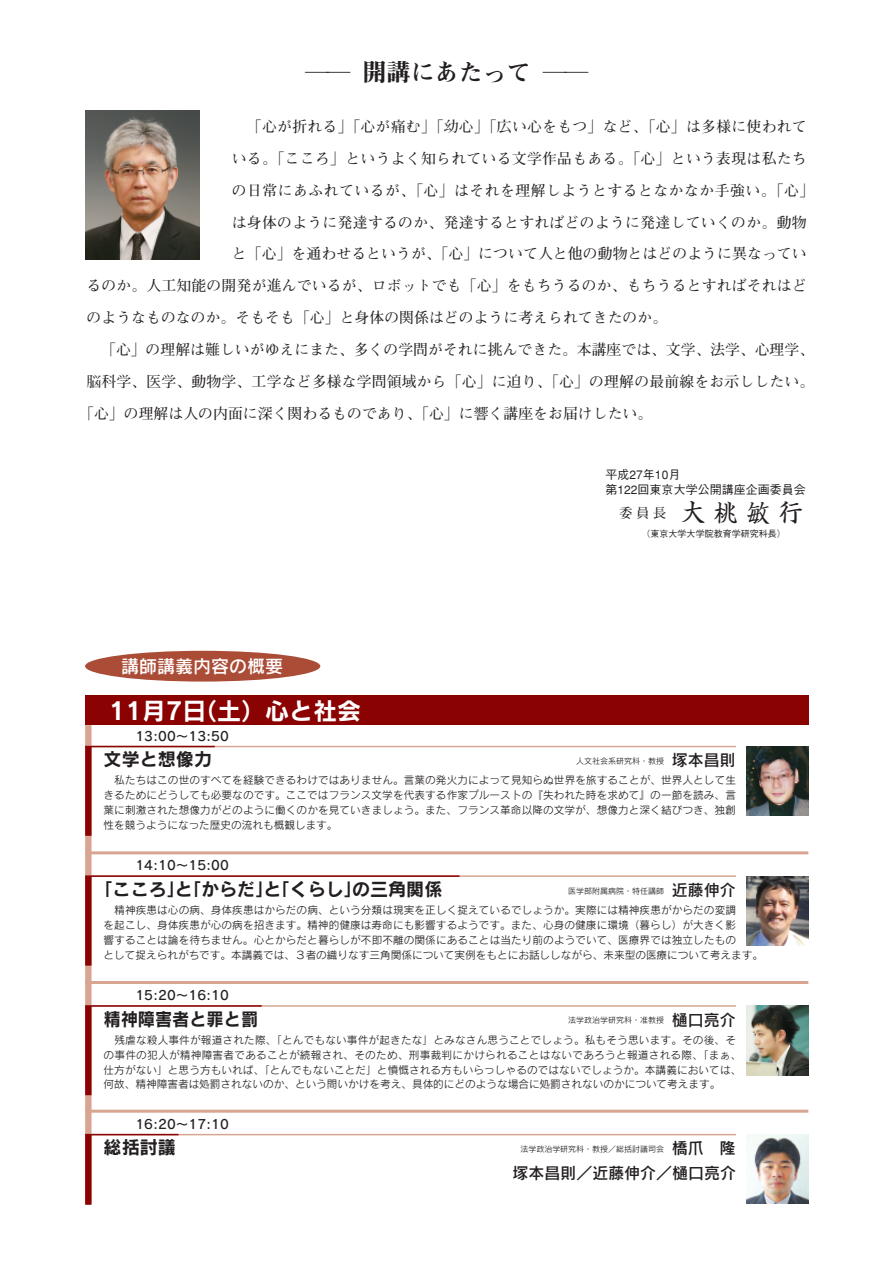
<style>
.page{position:relative;width:893px;height:1262px;background:#fff}
.page>*{position:absolute;margin:0;border:0;box-sizing:border-box;transform-origin:0 0}
.t1{font:24px "Rodin CID B";color:#fff}
.t2{font:24px "Midashi Min MA31";color:#231f20}
.t3{font:24px "Shinsei Kai CBSK1";color:#231f20}
.t4{font:18.15px "Rodin CID B";color:#231f20}
.t5{font:18.15px "Rodin CID B";color:#231f20;scale:.95 1}
.t6{font:18px "Rodin CID DB";color:#fff}
.t7{font:15.9px "Rodin CID DB";color:#231f20}
.t8{font:700 14.85px "Futo Min A101";letter-spacing:.01em;color:#231f20}
.t9{font:700 14.85px "Futo Min A101";letter-spacing:.03em;color:#231f20}
.t10{font:12.75px "Rodin CID DB";color:#231f20}
.t11{font:500 12px/15px "Gothic BBB";color:#231f20}
.t12{font:10.65px/14.9px "Rodin CID M";letter-spacing:.01em;color:#231f20}
.t13{font:500 9px "Gothic BBB";color:#231f20}
.t14{font:7.95px "Rodin CID M";color:#231f20}
.s1{font-family:"Rodin CID DB";font-size:15.9px}
</style>
<div class="page">
<img style="left:85px;top:111px;width:115px;height:148px">
<div style="left:85px;top:651px;width:235px;height:30px;background:#ab4c36;border-radius:50%"></div>
<img style="left:746px;top:746px;width:62px;height:69px">
<img style="left:746px;top:876px;width:62px;height:69px">
<img style="left:746px;top:1006px;width:62px;height:69px">
<img style="left:746px;top:1134px;width:62px;height:69px">
<hr style="left:85px;top:746px;width:651px;height:1px;background:#d8a593">
<div style="left:85px;top:725px;width:6px;height:478px;background:#d8a593"></div>
<hr style="left:85px;top:746px;width:130px;height:1px;background:#8b0202">
<div style="left:85px;top:746px;width:6px;height:90px;background:#8b0202"></div>
<hr style="left:85px;top:851px;width:723px;height:3px;background:#d8a593">
<hr style="left:85px;top:981px;width:723px;height:3px;background:#d8a593">
<hr style="left:85px;top:875px;width:651px;height:2px;background:#d8a593">
<hr style="left:85px;top:875px;width:374px;height:2px;background:#8b0202">
<div style="left:85px;top:876px;width:6px;height:89px;background:#8b0202"></div>
<hr style="left:85px;top:1005px;width:651px;height:1px;background:#d8a593">
<hr style="left:85px;top:1005px;width:177px;height:1px;background:#8b0202">
<div style="left:85px;top:1006px;width:6px;height:89px;background:#8b0202"></div>
<hr style="left:85px;top:1109px;width:723px;height:3px;background:#d8a593">
<hr style="left:85px;top:1133px;width:651px;height:2px;background:#d8a593">
<hr style="left:85px;top:1133px;width:93px;height:2px;background:#8b0202">
<div style="left:85px;top:1134px;width:6px;height:70px;background:#8b0202"></div>
<div style="left:85px;top:695px;width:723px;height:30px;background:#8b0202"></div>
<h1 class="t2" style="left:305px;top:63px;width:285px">―― 開講にあたって ――</h1>
<h3 class="t8" style="left:247px;top:121px;width:561px">「心が折れる」「心が痛む」「幼心」「広い心をもつ」など、「心」は多様に使われて</h3>
<h3 class="t8" style="left:232px;top:153px;width:576px">いる。「こころ」というよく知られている文学作品もある。「心」という表現は私たち</h3>
<h3 class="t9" style="left:232px;top:185px;width:584px">の日常にあふれているが、「心」はそれを理解しようとするとなかなか手強い。「心」</h3>
<h3 class="t8" style="left:232px;top:217px;width:576px">は身体のように発達するのか、発達するとすればどのように発達していくのか。動物</h3>
<h3 class="t8" style="left:232px;top:249px;width:576px">と「心」を通わせるというが、「心」について人と他の動物とはどのように異なってい</h3>
<h3 class="t8" style="left:87px;top:281px;width:721px">るのか。人工知能の開発が進んでいるが、ロボットでも「心」をもちうるのか、もちうるとすればそれはど</h3>
<h3 class="t8" style="left:87px;top:312px;width:582px">のようなものなのか。そもそも「心」と身体の関係はどのように考えられてきたのか。</h3>
<h3 class="t8" style="left:101px;top:344px;width:714px">「心」の理解は難しいがゆえにまた、多くの学問がそれに挑んできた。本講座では、文学、法学、心理学、</h3>
<h3 class="t8" style="left:87px;top:376px;width:729px">脳科学、医学、動物学、工学など多様な学問領域から「心」に迫り、「心」の理解の最前線をお示ししたい。</h3>
<h3 class="t8" style="left:79px;top:408px;width:574px">「心」の理解は人の内面に深く関わるものであり、「心」に響く講座をお届けしたい。</h3>
<h3 class="t6" style="left:121px;top:659px;width:163px">講師講義内容の概要</h3>
<h1 class="t1" style="left:109px;top:701px;width:254px">11月7日（土）心と社会</h1>
<p class="t11" style="left:605px;top:468px;width:202px">平成27年10月<br>第122回東京大学公開講座企画委員会</p>
<h1 class="t3" style="left:619px;top:505px;width:209px"><sup>委員長</sup> 大桃敏行　</h1>
<p class="t13" style="left:641px;top:531px;width:146px">（東京大学大学院教育学研究科長）</p>
<p class="t10" style="left:135px;top:731px;width:95px">13:00～13:50</p>
<h2 class="t4" style="left:104px;top:752px;width:110px">文学と想像力</h2>
<p class="t14" style="left:576px;top:758px;width:161px">人文社会系研究科・教授 <span class="s1">塚本昌則</span></p>
<p class="t12" style="left:104px;top:774px;width:634px;text-align:justify;text-indent:11px">私たちはこの世のすべてを経験できるわけではありません。言葉の発火力によって見知らぬ世界を旅することが、世界人として生きるためにどうしても必要なのです。ここではフランス文学を代表する作家プルーストの『失われた時を求めて』の一節を読み、言葉に刺激された想像力がどのように働くのかを見ていきましょう。また、フランス革命以降の文学が、想像力と深く結びつき、独創性を競うようになった歴史の流れも概観します。</p>
<p class="t10" style="left:135px;top:860px;width:95px">14:10～15:00</p>
<h2 class="t4" style="left:95px;top:882px;width:349px">「こころ」と「からだ」と「くらし」の三角関係</h2>
<p class="t14" style="left:568px;top:887px;width:169px">医学部附属病院・特任講師 <span class="s1">近藤伸介</span></p>
<p class="t12" style="left:104px;top:904px;width:661px;text-indent:11px">精神疾患は心の病、身体疾患はからだの病、という分類は現実を正しく捉えているでしょうか。実際には精神疾患がからだの変調<br>を起こし、身体疾患が心の病を招きます。精神的健康は寿命にも影響するようです。また、心身の健康に環境（暮らし）が大きく影<br>響することは論を待ちません。心とからだと暮らしが不即不離の関係にあることは当たり前のようでいて、医療界では独立したもの<br>として捉えられがちです。本講義では、３者の織りなす三角関係について実例をもとにお話ししながら、未来型の医療について考えます。</p>
<p class="t10" style="left:135px;top:990px;width:95px">15:20～16:10</p>
<h2 class="t5" style="left:104px;top:1012px;width:164px">精神障害者と罪と罰</h2>
<p class="t14" style="left:568px;top:1017px;width:169px">法学政治学研究科・准教授 <span class="s1">樋口亮介</span></p>
<p class="t12" style="left:104px;top:1033px;width:639px;text-indent:11px">残虐な殺人事件が報道された際、「とんでもない事件が起きたな」とみなさん思うことでしょう。私もそう思います。その後、その事件の犯人が精神障害者であることが続報され、そのため、刑事裁判にかけられることはないであろうと報道される際、「まぁ、仕方がない」と思う方もいれば、「とんでもないことだ」と憤慨される方もいらっしゃるのではないでしょうか。本講義においては、何故、精神障害者は処罰されないのか、という問いかけを考え、具体的にどのような場合に処罰されないのかについて考えます。</p>
<p class="t10" style="left:135px;top:1119px;width:95px">16:20～17:10</p>
<h2 class="t4" style="left:104px;top:1140px;width:74px">総括討議</h2>
<p class="t14" style="left:520px;top:1146px;width:217px">法学政治学研究科・教授／総括討議司会 <span class="s1">橋爪　隆</span></p>
<h3 class="t7" style="left:512px;top:1166px;width:225px">塚本昌則／近藤伸介／樋口亮介</h3>
</div>
